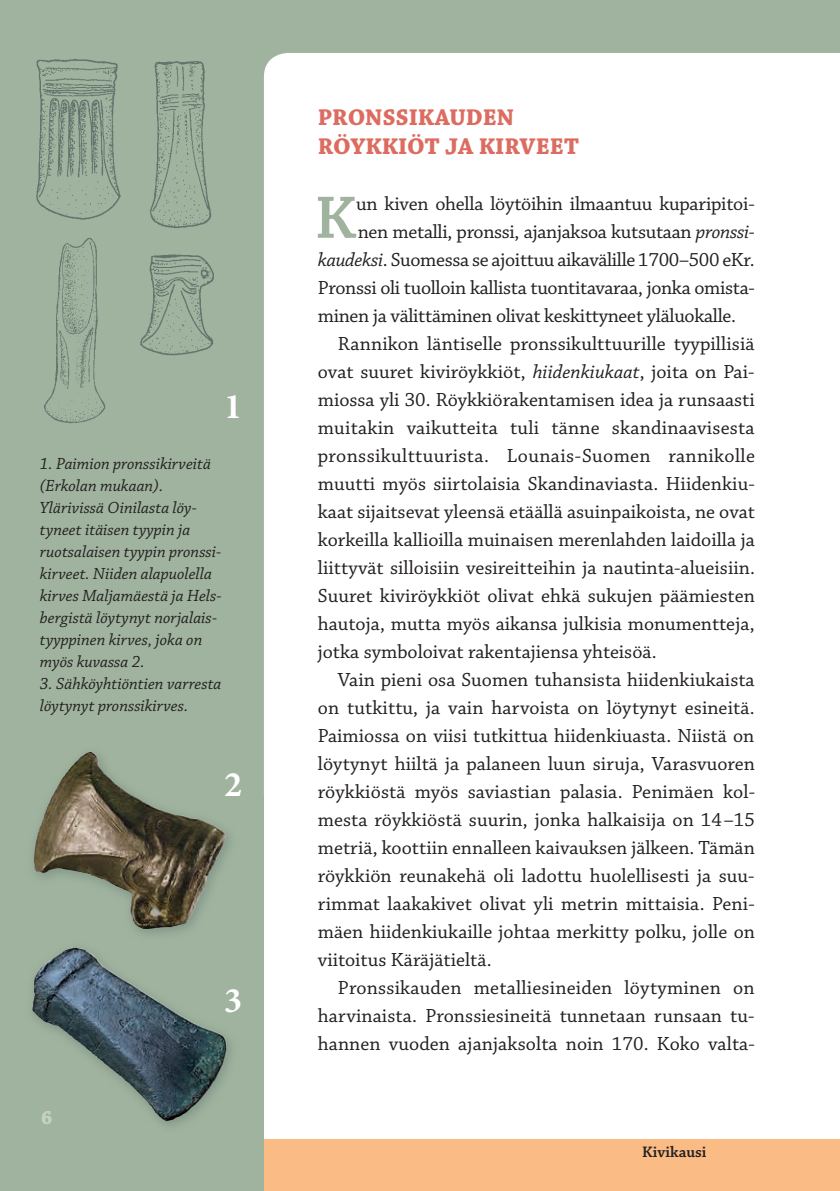
<style>
.page{position:relative;width:840px;height:1191px;background:#fff}
.page>*{position:absolute;margin:0;border:0;box-sizing:border-box;transform-origin:0 0}
.t1{font:600 63px "Chaparral Pro";color:#9fb39e}
.t2{font:700 36px "Minion Pro";color:#fff}
.t3{font:700 24px/28.8px "Chaparral Pro";color:#dd6c60}
.t4{font:20px "Chaparral Pro";letter-spacing:.005em;color:#231f20}
.t5{font:20px "Chaparral Pro";letter-spacing:-.015em;color:#231f20}
.t6{font:700 20px "Chaparral Pro";color:#c6d0c4}
.t7{font:italic 17px/22px "Chaparral Pro";color:#231f20}
.t8{font:600 16px "Chaparral Pro";color:#231f20}
.s1{font-style:italic}
</style>
<div class="page">
<div style="left:0;top:0;width:839px;height:1191px;background:#9fb39e"></div>
<div style="left:264px;top:53px;width:575px;height:1086px;background:#fff"></div>
<div style="left:207px;top:1139px;width:632px;height:52px;background:#fbbb85"></div>
<div style="left:0;top:795px;width:264px;height:396px;background:#9fb39e"></div>
<div style="left:25px;top:744px;width:215px;height:390px;background:#778a82;opacity:.75"></div>
<img style="left:33px;top:754px;width:158px;height:175px">
<img style="left:36px;top:59px;width:85px;height:161px">
<img style="left:150px;top:61px;width:61px;height:167px">
<img style="left:140px;top:254px;width:74px;height:102px">
<img style="left:44px;top:238px;width:62px;height:185px">
<h2 class="t2" style="left:224px;top:381px;width:19px">1</h2>
<p class="t7" style="left:40px;top:453px;width:183px">1. Paimion pronssikirveitä (Erkolan mukaan).<br>Ylärivissä Oinilasta löy&shy;tyneet itäisen tyypin ja ruotsalaisen tyypin pronssi&shy;kirveet. Niiden alapuolella kirves Maljamäestä ja Hels&shy;bergistä löytynyt norjalais&shy;tyyppinen kirves, joka on myös kuvassa 2.</p>
<p class="t7" style="left:40px;top:673px;width:183px">3. Sähköyhtiöntien varresta löytynyt pronssikirves.</p>
<h2 class="t2" style="left:224px;top:758px;width:19px">2</h2>
<p class="t6" style="left:41px;top:1105px;width:13px">6</p>
<h2 class="t2" style="left:224px;top:975px;width:19px">3</h2>
<p class="t3" style="left:317px;top:104px;width:262px">PRONSSIKAUDEN<br>RÖYKKIÖT JA KIRVEET</p>
<h1 class="t1" style="left:314px;top:182px;width:43px">K</h1>
<p class="t4" style="left:356px;top:192px;width:400px">un kiven ohella löytöihin ilmaantuu kuparipitoi-</p>
<p class="t4" style="left:357px;top:220px;width:398px">nen metalli, pronssi, ajanjaksoa kutsutaan <span class="s1">pronssi-</span></p>
<p class="t5" style="left:317px;top:248px;width:438px"><span class="s1">kaudeksi</span>. Suomessa se ajoittuu aikavälille 1700–500 eKr.</p>
<p class="t4" style="left:317px;top:276px;width:438px">Pronssi oli tuolloin kallista tuontitavaraa, jonka omista-</p>
<p class="t5" style="left:317px;top:304px;width:419px">minen ja välittäminen olivat keskittyneet yläluokalle.</p>
<p class="t4" style="left:337px;top:332px;width:418px">Rannikon läntiselle pronssikulttuurille tyypillisiä</p>
<p class="t4" style="left:317px;top:360px;width:438px">ovat suuret kiviröykkiöt, <span class="s1">hiidenkiukaat</span>, joita on Pai-</p>
<p class="t4" style="left:317px;top:388px;width:438px">miossa yli 30. Röykkiörakentamisen idea ja runsaasti</p>
<p class="t4" style="left:317px;top:416px;width:438px">muitakin vaikutteita tuli tänne skandinaavisesta</p>
<p class="t4" style="left:317px;top:444px;width:438px">pronssikulttuurista. Lounais-Suomen rannikolle</p>
<p class="t4" style="left:317px;top:472px;width:438px">muutti myös siirtolaisia Skandinaviasta. Hiidenkiu-</p>
<p class="t4" style="left:317px;top:500px;width:438px">kaat sijaitsevat yleensä etäällä asuinpaikoista, ne ovat</p>
<p class="t4" style="left:317px;top:528px;width:438px">korkeilla kallioilla muinaisen merenlahden laidoilla ja</p>
<p class="t4" style="left:317px;top:556px;width:438px">liittyvät silloisiin vesireitteihin ja nautinta-alueisiin.</p>
<p class="t4" style="left:317px;top:584px;width:438px">Suuret kiviröykkiöt olivat ehkä sukujen päämiesten</p>
<p class="t4" style="left:317px;top:612px;width:438px">hautoja, mutta myös aikansa julkisia monumentteja,</p>
<p class="t4" style="left:317px;top:640px;width:340px">jotka symboloivat rakentajiensa yhteisöä.</p>
<p class="t4" style="left:337px;top:668px;width:418px">Vain pieni osa Suomen tuhansista hiidenkiukaista</p>
<p class="t4" style="left:317px;top:696px;width:438px">on tutkittu, ja vain harvoista on löytynyt esineitä.</p>
<p class="t4" style="left:317px;top:724px;width:438px">Paimiossa on viisi tutkittua hiidenkiuasta. Niistä on</p>
<p class="t4" style="left:317px;top:752px;width:438px">löytynyt hiiltä ja palaneen luun siruja, Varasvuoren</p>
<p class="t4" style="left:317px;top:780px;width:438px">röykkiöstä myös saviastian palasia. Penimäen kol-</p>
<p class="t4" style="left:317px;top:808px;width:438px">mesta röykkiöstä suurin, jonka halkaisija on 14 –15</p>
<p class="t4" style="left:317px;top:836px;width:438px">metriä, koottiin ennalleen kaivauksen jälkeen. Tämän</p>
<p class="t4" style="left:317px;top:864px;width:438px">röykkiön reunakehä oli ladottu huolellisesti ja suu-</p>
<p class="t4" style="left:317px;top:892px;width:438px">rimmat laakakivet olivat yli metrin mittaisia. Peni-</p>
<p class="t4" style="left:317px;top:920px;width:438px">mäen hiidenkiukaille johtaa merkitty polku, jolle on</p>
<p class="t4" style="left:317px;top:948px;width:175px">viitoitus Käräjätieltä.</p>
<p class="t4" style="left:337px;top:976px;width:418px">Pronssikauden metalliesineiden löytyminen on</p>
<p class="t4" style="left:317px;top:1004px;width:438px">harvinaista. Pronssiesineitä tunnetaan runsaan tu-</p>
<p class="t4" style="left:317px;top:1032px;width:438px">hannen vuoden ajanjaksolta noin 170. Koko valta-</p>
<p class="t8" style="left:642px;top:1143px;width:66px">Kivikausi</p>
</div>
